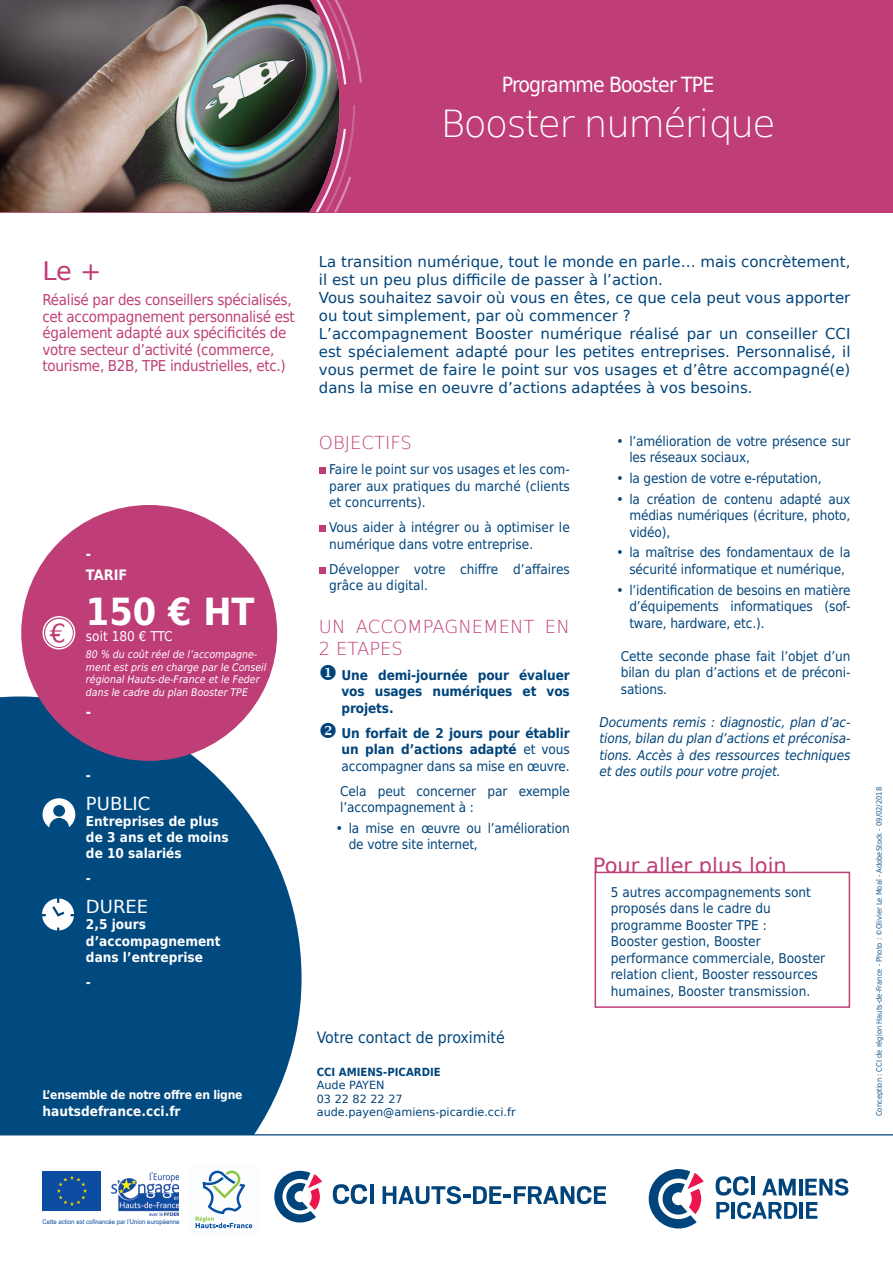
<style>
.page{position:relative;width:893px;height:1263px;background:#fff}
.page>*{position:absolute;margin:0;border:0;box-sizing:border-box;transform-origin:0 0}
.t1{font:200 37.5px "DejaVu Sans";letter-spacing:-.04em;color:#fff}
.t2{font:700 37.5px "DejaVu Sans Condensed";color:#fff}
.Titre_Le{font:25.5px "DejaVu Sans";color:#bf3e77}
.t3{font:21px "DejaVu Sans Condensed";letter-spacing:-.04em;color:#fff}
.Titre_Le-2{font:21px "DejaVu Sans";color:#bf3e77}
.Texte_courant{font:200 18px/21.6px "DejaVu Sans";color:#bf3e77}
.t4{font:18px "DejaVu Sans";color:#fff}
.Titres{font:200 18px "DejaVu Sans";color:#bf3e77}
.t5{font:15.75px "DejaVu Sans Condensed";color:#00447b}
.t6{font:15px/18px "DejaVu Sans";color:#00447b}
.Texte_Le{font:15px/16.5px "DejaVu Sans Condensed";letter-spacing:-.02em;color:#bf3e77}
.t7{font:700 14.4px "DejaVu Sans Condensed";color:#fff}
.Texte_courant-2{font:13.5px/16.5px "DejaVu Sans Condensed";letter-spacing:-.01em;color:#00447b}
.Texte_courant-3{font:700 13.5px/16.5px "DejaVu Sans Condensed";letter-spacing:-.01em;color:#00447b;text-align:justify}
.Texte_courant-4{font:italic 13.5px/16.5px "DejaVu Sans Condensed";letter-spacing:-.01em;color:#00447b;text-align:justify}
.t8{font:700 13.5px/16.2px "DejaVu Sans Condensed";color:#fff}
.t9{font:13.5px "DejaVu Sans Condensed";color:#fff}
.t10{font:700 12px "DejaVu Sans Condensed";letter-spacing:-.02em;color:#fff}
.t11{font:11.25px "DejaVu Sans";color:#00447b}
.t12{font:700 11.25px "DejaVu Sans Condensed";color:#00447b}
.t13{font:italic 10.5px/12.6px "DejaVu Sans Condensed";color:#fff}
.t14{font:7.5px "DejaVu Sans Condensed";color:#1e5b8f}
.t15{font:6.45px "Arial";color:#0d4da1;scale:.93 1}
.s1{font-weight:400}
</style>
<div class="page">
<div style="left:0;top:0;width:893px;height:212px;background:#bf3e77"></div>
<svg style="left:0;top:696px;width:302px;height:438px;background:#1e5f8e"></svg>
<div style="left:21px;top:505px;width:256px;height:256px;background:#bf3e77;border-radius:50%"></div>
<svg style="left:43px;top:798px;width:32px;height:29px"></svg>
<hr style="left:0;top:1134px;width:893px;height:1px;background:#00447b">
<svg style="left:45px;top:619px;width:28px;height:28px"></svg>
<div style="left:43px;top:616px;width:32px;height:33px;border:2px solid #fff;border-radius:50%"></div>
<svg style="left:319px;top:468px;width:6px;height:6px"></svg>
<svg style="left:319px;top:526px;width:6px;height:6px"></svg>
<div style="left:319px;top:567px;width:6px;height:7px;background:#bf3e77"></div>
<img style="left:0;top:0;width:315px;height:212px">
<svg style="left:315px;top:0;width:47px;height:212px"></svg>
<svg style="left:40px;top:895px;width:37px;height:39px"></svg>
<div style="left:595px;top:872px;width:255px;height:136px;background:#fff;border:2px solid #bf3e77"></div>
<div style="left:43px;top:1171px;width:58px;height:39px;background:#0d4da1"></div>
<svg style="left:57px;top:1176px;width:30px;height:30px"></svg>
<img style="left:112px;top:1173px;width:67px;height:42px">
<div style="left:189px;top:1164px;width:70px;height:71px;background:#fbfdfe"></div>
<svg style="left:195px;top:1170px;width:57px;height:58px"></svg>
<svg style="left:333px;top:1184px;width:34px;height:20px"></svg>
<hr style="left:370px;top:1184px;width:4px;height:20px;background:#00447b">
<svg style="left:383px;top:1186px;width:223px;height:19px"></svg>
<svg style="left:274px;top:1171px;width:48px;height:51px"></svg>
<svg style="left:648px;top:1169px;width:201px;height:59px"></svg>
<p class="t3" style="left:502px;top:67px;width:214px">Programme Booster TPE</p>
<p class="t1" style="left:441px;top:95px;width:336px">Booster numérique</p>
<p class="Titre_Le" style="left:43px;top:250px;width:60px">Le +</p>
<p class="Texte_Le" style="left:43px;top:291px;width:254px">Réalisé par des conseillers spécialisés, cet accompagnement personnalisé est également adapté aux spécificités de votre secteur d’activité (commerce, tourisme, B2B, TPE industrielles, etc.)</p>
<p class="t7" style="left:86px;top:543px;width:7px">-</p>
<p class="t7" style="left:86px;top:563px;width:43px">TARIF</p>
<p class="t2" style="left:86px;top:581px;width:170px">150 € HT</p>
<p class="t9" style="left:86px;top:625px;width:88px">soit 180 € TTC</p>
<p class="t13" style="left:86px;top:648px;width:182px">80 % du coût réel de l’accompagne&shy;ment est pris en charge par le Conseil régional Hauts-de-France et le Feder dans le cadre du plan Booster TPE</p>
<p class="t7" style="left:86px;top:700px;width:7px">-</p>
<p class="t8" style="left:86px;top:766px;width:7px">-</p>
<p class="t4" style="left:86px;top:789px;width:66px">PUBLIC</p>
<p class="t8" style="left:86px;top:813px;width:144px">Entreprises de plus de 3 ans et de moins de 10 salariés</p>
<p class="t8" style="left:86px;top:870px;width:7px">-</p>
<p class="t4" style="left:86px;top:892px;width:64px">DUREE</p>
<p class="t8" style="left:86px;top:916px;width:136px">2,5 jours d’accompagnement dans l’entreprise</p>
<p class="t8" style="left:86px;top:973px;width:7px">-</p>
<p class="t10" style="left:43px;top:1085px;width:202px">L’ensemble de notre offre en ligne</p>
<p class="t8" style="left:43px;top:1102px;width:140px">hautsdefrance.cci.fr</p>
<p class="t6" style="left:319px;top:253px;width:533px">La transition numérique, tout le monde en parle… mais concrètement, il est un peu plus difficile de passer à l’action.</p>
<p class="t6" style="left:319px;top:289px;width:533px">Vous souhaitez savoir où vous en êtes, ce que cela peut vous apporter ou tout simplement, par où commencer ?</p>
<p class="t6" style="left:319px;top:325px;width:533px;text-align:justify">L’accompagnement Booster numérique réalisé par un conseiller CCI est spécialement adapté pour les petites entreprises. Personnalisé, il vous permet de faire le point sur vos usages et d’être accompagné(e) dans la mise en oeuvre d’actions adaptées à vos besoins.</p>
<p class="Titres" style="left:319px;top:429px;width:94px">OBJECTIFS</p>
<p class="Texte_courant-2" style="left:329px;top:461px;width:242px;text-align:justify">Faire le point sur vos usages et les com&shy;parer aux pratiques du marché (clients et concurrents).</p>
<p class="Texte_courant-2" style="left:329px;top:519px;width:242px">Vous aider à intégrer ou à optimiser le numérique dans votre entreprise.</p>
<p class="Texte_courant-2" style="left:329px;top:560px;width:242px">Développer votre chiffre d’affaires grâce au digital.</p>
<p class="Texte_courant" style="left:319px;top:615px;width:252px">UN ACCOMPAGNEMENT EN<br>2 ETAPES</p>
<p class="Texte_courant-3" style="left:341px;top:666px;width:230px;text-indent:-23px">◆ Une demi-journée pour évaluer vos usages numériques et vos projets.</p>
<p class="Texte_courant-3" style="left:341px;top:724px;width:230px;text-indent:-23px">❖ Un forfait de 2 jours pour établir un plan d’actions adapté <span class="s1">et vous accompagner dans sa mise en œuvre.</span></p>
<p class="Texte_courant-2" style="left:340px;top:782px;width:231px">Cela peut concerner par exemple l’accompagnement à :</p>
<p class="Texte_courant-2" style="left:349px;top:819px;width:223px;text-indent:-13px">• la mise en œuvre ou l’amélioration de votre site internet,</p>
<p class="Texte_courant-2" style="left:629px;top:432px;width:223px;text-indent:-13px">• l’amélioration de votre présence sur les réseaux sociaux,</p>
<p class="Texte_courant-2" style="left:617px;top:470px;width:206px">• la gestion de votre e-réputation,</p>
<p class="Texte_courant-2" style="left:629px;top:490px;width:223px;text-align:justify;text-indent:-13px">• la création de contenu adapté aux médias numériques (écriture, photo, vidéo),</p>
<p class="Texte_courant-2" style="left:617px;top:544px;width:235px;text-align:center">• la maîtrise des fondamentaux de la sécurité informatique et numérique,</p>
<p class="Texte_courant-2" style="left:629px;top:581px;width:223px;text-align:justify;text-indent:-13px">• l’identification de besoins en matière d’équipements informatiques (sof&shy;tware, hardware, etc.).</p>
<p class="Texte_courant-2" style="left:621px;top:647px;width:231px;text-align:justify">Cette seconde phase fait l’objet d’un bilan du plan d’actions et de préconi&shy;sations.</p>
<p class="Texte_courant-4" style="left:600px;top:714px;width:252px">Documents remis : diagnostic, plan d’ac&shy;tions, bilan du plan d’actions et préconisa&shy;tions. Accès à des ressources techniques et des outils pour votre projet.</p>
<p class="t5" style="left:317px;top:1025px;width:190px">Votre contact de proximité</p>
<p class="t12" style="left:317px;top:1062px;width:125px">CCI AMIENS-PICARDIE</p>
<p class="t11" style="left:317px;top:1076px;width:69px">Aude PAYEN</p>
<p class="t11" style="left:317px;top:1089px;width:87px">03 22 82 22 27</p>
<p class="t11" style="left:317px;top:1103px;width:200px">aude.payen@amiens-picardie.cci.fr</p>
<p class="Titre_Le-2" style="left:593px;top:848px;width:196px">Pour aller plus loin</p>
<p class="Texte_courant-2" style="left:611px;top:883px;width:202px">5 autres accompagnements sont proposés dans le cadre du programme Booster TPE :</p>
<p class="Texte_courant-2" style="left:611px;top:933px;width:216px">Booster gestion, Booster performance commerciale, Booster relation client, Booster ressources humaines, Booster transmission.</p>
<p class="t14" style="left:873px;top:1116px;width:331px;rotate:-90deg">Conception : CCI de région Hauts-de-France - Photo : ©Olivier Le Moal - AdobeStock - 09/02/2018</p>
<p class="t15" style="left:43px;top:1217px;width:149px">Cette action est cofinancée par l’Union européenne</p>
</div>
